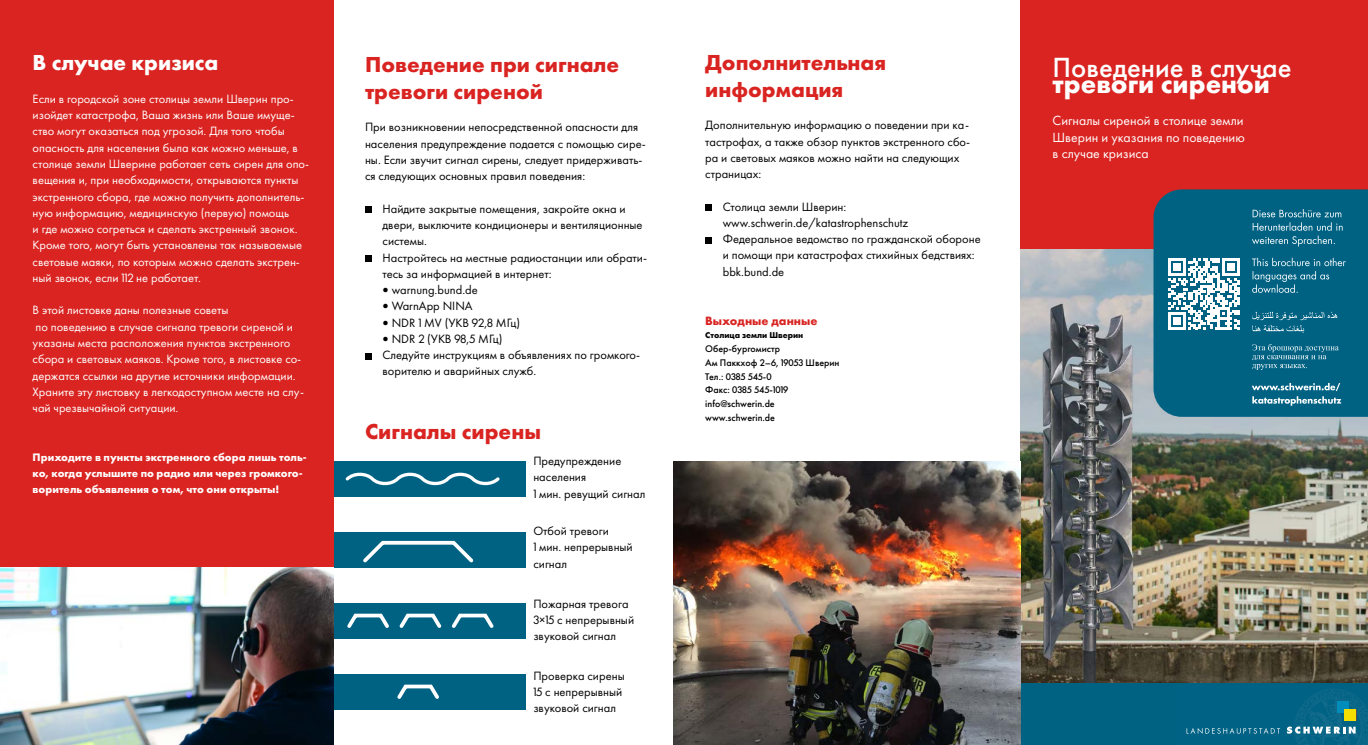
<style>
.page{position:relative;width:1368px;height:745px;background:#fff}
.page>*{position:absolute;margin:0;border:0;box-sizing:border-box;transform-origin:0 0}
.t1{font:500 28.75px "Futura PT";color:#fff}
.t2{font:700 27.5px "Futura PT";color:#fff}
.t3{font:700 22.5px/27px "Futura PT";color:#d92421}
.t4{font:700 22.5px "Futura PT";color:#fff}
.t5{font:13.75px/16.2px "Futura PT";color:#fff;text-align:justify}
.t6{font:12.5px/16.2px "Futura PT";color:#000}
.t7{font:12.5px/16.2px "Futura PT";color:#fff}
.t8{font:700 12.5px "Futura PT";color:#d92421}
.t9{font:700 11.25px/16.2px "Futura PT";color:#fff}
.t10{font:500 10px/13.8px "Futura PT";color:#000}
.t11{font:700 8.75px "Futura PT";color:#000}
.s1{font-family:"Calibri";font-weight:700}
</style>
<div class="page">
<div style="left:1020px;top:682px;width:348px;height:62px;background:#006283"></div>
<img style="left:1020px;top:248px;width:348px;height:434px">
<svg style="left:1186px;top:689px;width:182px;height:55px"></svg>
<div style="left:1337px;top:701px;width:11px;height:11px;background:#008dbb"></div>
<div style="left:1345px;top:709px;width:11px;height:11px;background:#f4dd00"></div>
<div style="left:1337px;top:700px;width:11px;height:11px;background:#008dbb"></div>
<div style="left:1344px;top:708px;width:12px;height:11px;background:#f4dd00"></div>
<div style="left:1020px;top:0;width:348px;height:248px;background:#d92421"></div>
<div style="left:365px;top:206px;width:6px;height:7px;background:#000"></div>
<svg style="left:365px;top:255px;width:6px;height:6px"></svg>
<svg style="left:365px;top:353px;width:6px;height:6px"></svg>
<svg style="left:705px;top:204px;width:6px;height:6px"></svg>
<svg style="left:705px;top:237px;width:6px;height:6px"></svg>
<img style="left:673px;top:461px;width:347px;height:283px">
<div style="left:319px;top:461px;width:206px;height:35px;background:#006283"></div>
<svg style="left:345px;top:472px;width:155px;height:14px"></svg>
<div style="left:319px;top:531px;width:206px;height:36px;background:#006283"></div>
<svg style="left:363px;top:540px;width:111px;height:23px"></svg>
<div style="left:319px;top:673px;width:206px;height:36px;background:#006283"></div>
<svg style="left:397px;top:684px;width:42px;height:15px"></svg>
<div style="left:0;top:0;width:333px;height:744px;background:#d92421"></div>
<div style="left:319px;top:602px;width:206px;height:36px;background:#006283"></div>
<svg style="left:347px;top:613px;width:147px;height:15px"></svg>
<div style="left:1153px;top:189px;width:215px;height:227px;background:#006283"></div>
<img style="left:0;top:567px;width:333px;height:177px">
<svg style="left:1168px;top:258px;width:71px;height:71px"></svg>
<svg style="left:1251px;top:383px;width:90px;height:22px;background:#428aa2"></svg>
<svg style="left:1252px;top:344px;width:87px;height:26px;background:#227693"></svg>
<svg style="left:1252px;top:311px;width:85px;height:22px;background:#1b7390"></svg>
<svg style="left:1252px;top:257px;width:94px;height:36px;background:#1e7491"></svg>
<svg style="left:1252px;top:209px;width:90px;height:37px;background:#257895"></svg>
<h3 class="t4" style="left:33px;top:48px;width:187px">В случае кризиса</h3>
<p class="t7" style="left:33px;top:90px;width:278px">Если в городской зоне столицы земли Шверин про&shy;изойдет катастрофа, Ваша жизнь или Ваше имуще&shy;ство могут оказаться под угрозой. Для того чтобы опасность для населения была как можно меньше, в столице земли Шверине работает сеть сирен для опо&shy;вещения и, при необходимости, открываются пункты экстренного сбора, где можно получить дополнитель&shy;ную информацию, медицинскую (первую) помощь<br>и где можно согреться и сделать экстренный звонок.<br>Кроме того, могут быть установлены так называемые световые маяки, по которым можно сделать экстрен&shy;ный звонок, если 112 не работает.</p>
<p class="t7" style="left:33px;top:302px;width:273px">В этой листовке даны полезные советы<br>по поведению в случае сигнала тревоги сиреной и указаны места расположения пунктов экстренного сбора и световых маяков. Кроме того, в листовке со&shy;держатся ссылки на другие источники информации.<br>Храните эту листовку в легкодоступном месте на слу&shy;чай чрезвычайной ситуации.</p>
<p class="t9" style="left:33px;top:448px;width:276px">Приходите в пункты экстренного сбора лишь толь&shy;ко, когда услышите по радио или через громкого&shy;воритель объявления о том, что они открыты!</p>
<h3 class="t3" style="left:365px;top:50px;width:256px">Поведение при сигнале тревоги сиреной</h3>
<p class="t6" style="left:365px;top:119px;width:282px">При возникновении непосредственной опасности для населения предупреждение подается с помощью сире&shy;ны. Если звучит сигнал сирены, следует придерживать&shy;ся следующих основных правил поведения:</p>
<p class="t6" style="left:382px;top:200px;width:266px">Найдите закрытые помещения, закройте окна и двери, выключите кондиционеры и вентиляционные системы.<br>Настройтесь на местные радиостанции или обрати&shy;тесь за информацией в интернет:</p>
<p class="t6" style="left:382px;top:281px;width:97px"><span class="s1">•</span> warnung.bund.de</p>
<p class="t6" style="left:382px;top:298px;width:92px"><span class="s1">•</span> WarnApp NINA</p>
<p class="t6" style="left:382px;top:314px;width:139px"><span class="s1">•</span> NDR 1 MV (УКВ 92,8 МГц)</p>
<p class="t6" style="left:382px;top:330px;width:259px"><span class="s1">•</span> NDR 2 (УКВ 98,5 МГц)<br>Следуйте инструкциям в объявлениях по громкого&shy;ворителю и аварийных служб.</p>
<h3 class="t3" style="left:365px;top:417px;width:177px">Сигналы сирены</h3>
<p class="t6" style="left:533px;top:452px;width:114px">Предупреждение населения<br>1 мин. ревущий сигнал</p>
<p class="t6" style="left:533px;top:522px;width:101px">Отбой тревоги<br>1 мин. непрерывный сигнал</p>
<p class="t6" style="left:533px;top:595px;width:102px">Пожарная тревога<br>3×15 с непрерывный звуковой сигнал</p>
<p class="t6" style="left:533px;top:667px;width:93px">Проверка сирены<br>15 с непрерывный звуковой сигнал</p>
<h3 class="t3" style="left:705px;top:48px;width:182px">Дополнительная информация</h3>
<p class="t6" style="left:705px;top:117px;width:266px">Дополнительную информацию о поведении при ка&shy;тастрофах, а также обзор пунктов экстренного сбо&shy;ра и световых маяков можно найти на следующих страницах:</p>
<p class="t6" style="left:723px;top:198px;width:259px">Столица земли Шверин: www.schwerin.de/katastrophenschutz Федеральное ведомство по гражданской обороне и помощи при катастрофах стихийных бедствиях: bbk.bund.de</p>
<p class="t8" style="left:705px;top:312px;width:114px">Выходные данные</p>
<p class="t11" style="left:705px;top:329px;width:99px">Столица земли Шверин</p>
<p class="t10" style="left:705px;top:341px;width:136px">Обер-бургомистр<br>Ам Паккхоф 2–6, 19053 Шверин<br>Тел.: 0385 545-0<br>Факс: 0385 545-1019 info@schwerin.de www.schwerin.de</p>
<h1 class="t1" style="left:1052px;top:50px;width:240px">Поведение в случае</h1>
<h2 class="t2" style="left:1052px;top:66px;width:219px">тревоги сиреной</h2>
<p class="t5" style="left:1052px;top:113px;width:194px">Сигналы сиреной в столице земли Шверин и указания по поведению в случае кризиса</p>
</div>
